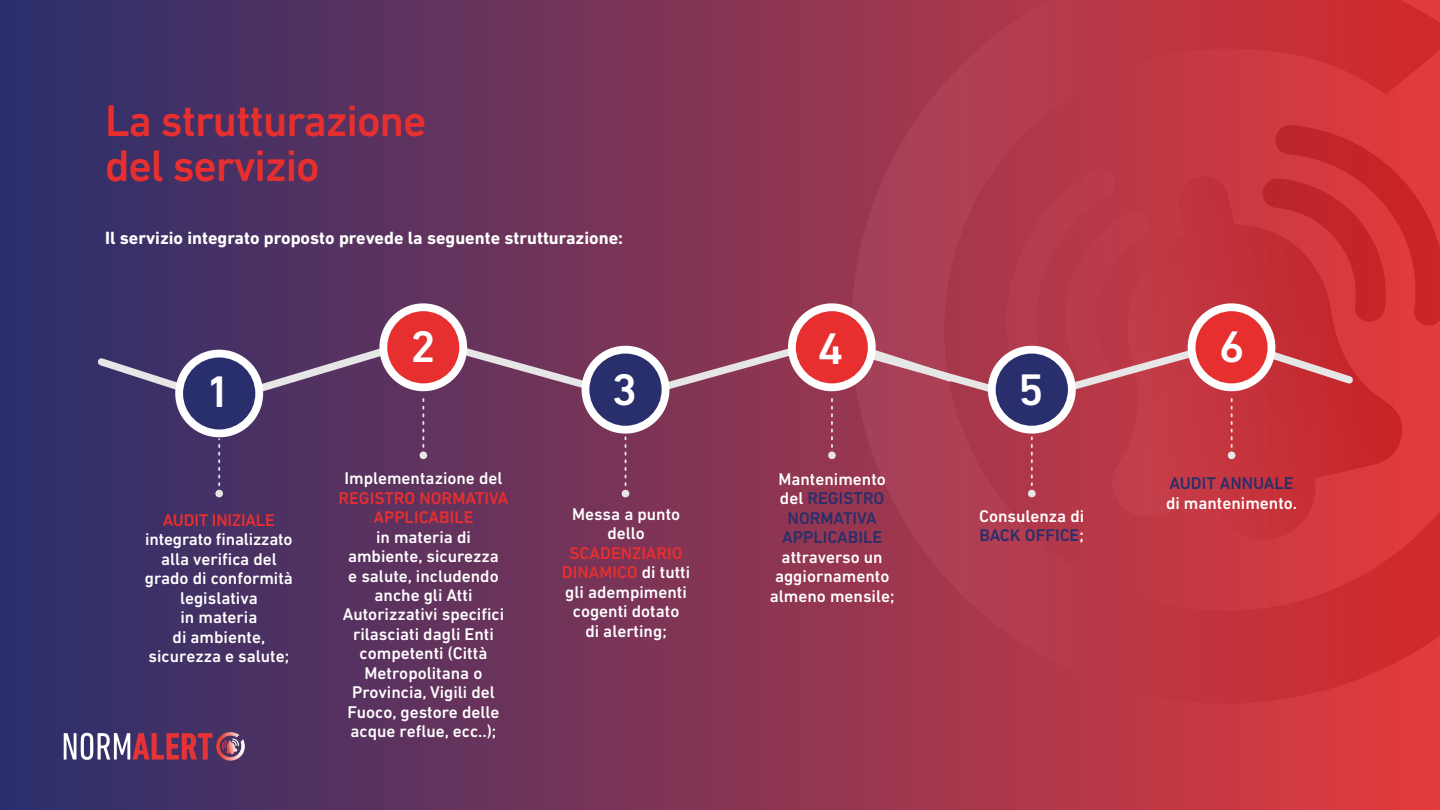
<style>
.page{position:relative;width:1440px;height:810px;background:#fff}
.page>*{position:absolute;margin:0;border:0;box-sizing:border-box;transform-origin:0 0}
.t1{font:500 45px/45px "DIN Next LT Pro";letter-spacing:-.025em;color:#e72f2f}
.t2{font:500 45px "DIN Next LT Pro";color:#fff;scale:1.05 1}
.t3{font:700 18px "DIN Next LT Pro";color:#fff}
.t4{font:500 17.25px/19.5px "DIN Next LT Pro";color:#fff;text-align:center}
.t5{font:500 17.25px/19.5px "DIN Next LT Pro";color:#282f6c;text-align:center}
.t6{font:500 17.25px/19.5px "DIN Next LT Pro";color:#e72f2f;text-align:center}
.s1{color:#e72f2f}
.s2{color:#fff}
.s3{color:#282f6c}
</style>
<div class="page">
<div style="left:0;top:0;width:1439px;height:810px;background:linear-gradient(to right,#2a306d,#e23939)"></div>
<svg style="left:64px;top:732px;width:181px;height:29px;background:#8c5876"></svg>
<svg style="left:97px;top:336px;width:724px;height:68px;background:#704369"></svg>
<div style="left:215px;top:490px;width:8px;height:7px;background:#e6e6e6;border-radius:50%"></div>
<svg style="left:218px;top:439px;width:2px;height:47px"></svg>
<div style="left:175px;top:350px;width:88px;height:87px;background:#fff;border-radius:50%"></div>
<div style="left:183px;top:357px;width:72px;height:72px;background:#282f6c;border-radius:50%"></div>
<div style="left:419px;top:451px;width:8px;height:8px;background:#e6e6e6;border-radius:50%"></div>
<svg style="left:422px;top:398px;width:2px;height:50px"></svg>
<div style="left:379px;top:303px;width:88px;height:88px;background:#fff;border-radius:50%"></div>
<div style="left:387px;top:311px;width:72px;height:72px;background:#e72f2f;border-radius:50%"></div>
<div style="left:621px;top:490px;width:8px;height:7px;background:#e6e6e6;border-radius:50%"></div>
<svg style="left:624px;top:436px;width:2px;height:50px"></svg>
<div style="left:581px;top:346px;width:88px;height:88px;background:#fff;border-radius:50%"></div>
<div style="left:589px;top:354px;width:72px;height:72px;background:#282f6c;border-radius:50%"></div>
<div style="left:1028px;top:490px;width:7px;height:7px;background:#e6e6e6;border-radius:50%"></div>
<svg style="left:821px;top:125px;width:618px;height:361px;background:#ba3b49"></svg>
<div style="left:788px;top:303px;width:87px;height:88px;background:#fff;border-radius:50%"></div>
<div style="left:795px;top:311px;width:72px;height:72px;background:#e72f2f;border-radius:50%"></div>
<h1 class="t1" style="left:105px;top:98px;width:323px">La strutturazione del servizio</h1>
<p class="t3" style="left:105px;top:228px;width:519px">Il servizio integrato proposto prevede la seguente strutturazione:</p>
<h1 class="t2" style="left:410px;top:321px;width:26px">2</h1>
<h1 class="t2" style="left:1218px;top:321px;width:26px">6</h1>
<h1 class="t2" style="left:817px;top:322px;width:26px">4</h1>
<h1 class="t2" style="left:205px;top:366px;width:26px">1</h1>
<h1 class="t2" style="left:611px;top:364px;width:26px">3</h1>
<p class="t6" style="left:163px;top:510px;width:114px">AUDIT INIZIALE</p>
<p class="t4" style="left:145px;top:529px;width:149px">integrato finalizzato alla verifica del grado di conformità legislativa<br>in materia<br>di ambiente, sicurezza e salute;</p>
<p class="t4" style="left:344px;top:468px;width:159px">Implementazione del</p>
<p class="t6" style="left:338px;top:488px;width:172px">REGISTRO NORMATIVA<br>APPLICABILE</p>
<p class="t4" style="left:343px;top:527px;width:163px">in materia di ambiente, sicurezza e salute, includendo anche gli Atti<br>Autorizzativi specifici rilasciati dagli Enti competenti (Città<br>Metropolitana o<br>Provincia, Vigili del<br>Fuoco, gestore delle acque reflue, ecc..);</p>
<p class="t4" style="left:572px;top:504px;width:110px">Messa a punto dello</p>
<p class="t4" style="left:562px;top:543px;width:130px"><span class="s1">SCADENZIARIO<br>DINAMICO</span> di tutti gli adempimenti cogenti dotato<br>di alerting;</p>
<p class="t5" style="left:778px;top:469px;width:109px"><span class="s2">Mantenimento del</span> REGISTRO<br>NORMATIVA<br>APPLICABILE</p>
<p class="t4" style="left:769px;top:547px;width:126px">attraverso un aggiornamento almeno mensile;</p>
<h1 class="t2" style="left:1017px;top:364px;width:26px">5</h1>
<p class="t4" style="left:979px;top:506px;width:107px;text-align:left">Consulenza di<br><span class="s3">BACK OFFICE</span>;</p>
<p class="t5" style="left:1169px;top:474px;width:126px">AUDIT ANNUALE</p>
<p class="t4" style="left:1165px;top:493px;width:133px">di mantenimento.</p>
</div>
